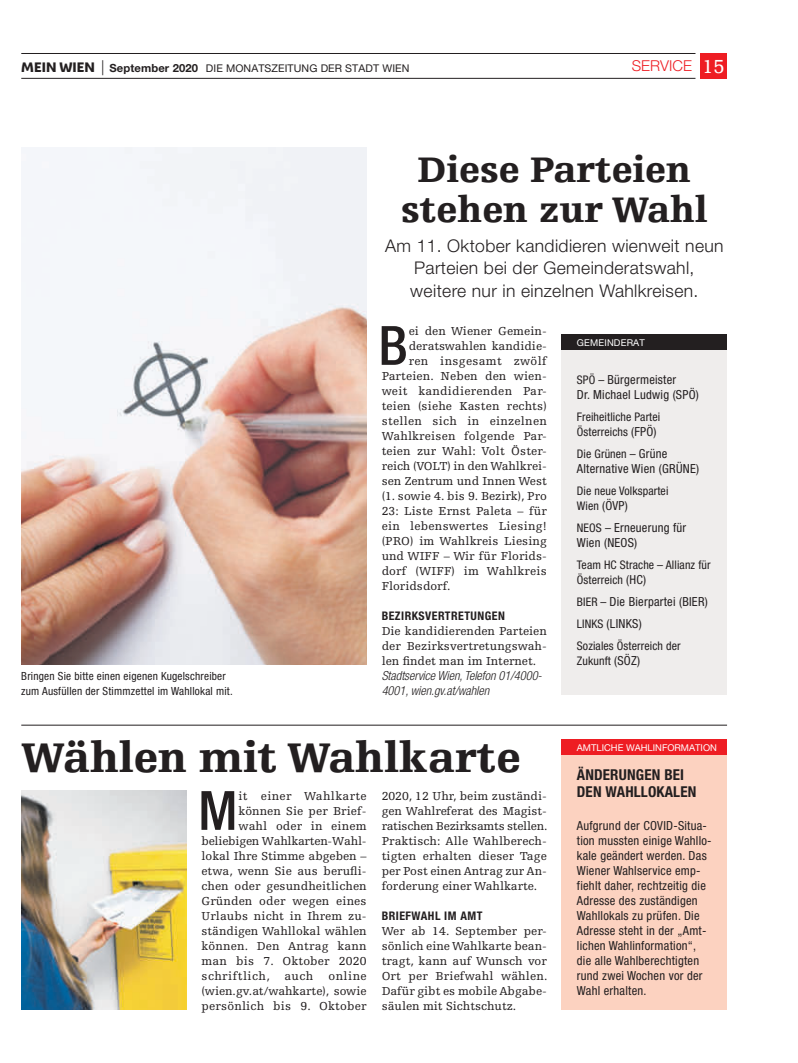
<style>
.page{position:relative;width:798px;height:1063px;background:#fff}
.page>*{position:absolute;margin:0;border:0;box-sizing:border-box;transform-origin:0 0}
.t1{font:500 condensed 54.25px "Helvetica Neue LT Pro";color:#231f20}
.t2{font:900 43.75px "Egyptienne FLT Std";color:#231f20}
.t3{font:900 37.5px/40px "Egyptienne FLT Std";color:#231f20;text-align:center}
.t4{font:300 17.5px/22.5px "Helvetica Neue LT Pro";letter-spacing:.02em;color:#231f20;text-align:center}
.t5{font:700 condensed 15px/17.5px "Helvetica Neue LT Pro";letter-spacing:.01em;color:#231f20}
.t6{font:300 15px "Helvetica Neue LT Pro";color:#ee1d23}
.t7{font:condensed 12.5px/15px "Helvetica Neue LT Pro";letter-spacing:.02em;color:#231f20}
.t8{font:italic 300 condensed 12.5px/15px "Helvetica Neue LT Pro";letter-spacing:-.005em;color:#231f20}
.t9{font:12.25px/15px "Egyptienne FLT Std";letter-spacing:.005em;color:#231f20;text-align:justify}
.t10{font:12.25px "Egyptienne FLT Std";letter-spacing:.025em;color:#231f20}
.t11{font:condensed 11.88px/15px "Helvetica Neue LT Pro";letter-spacing:.01em;color:#231f20}
.t12{font:700 condensed 11.88px "Helvetica Neue LT Pro";letter-spacing:.04em;color:#231f20}
.t13{font:condensed 11.25px/15px "Helvetica Neue LT Pro";letter-spacing:.02em;color:#231f20}
.t14{font:10.62px "Helvetica Neue LT Pro";letter-spacing:.01em;color:#231f20}
.t15{font:9.38px "Helvetica Neue LT Pro";color:#fff}
.t16{font:9.38px "Helvetica Neue LT Pro";letter-spacing:.02em;color:#fff}
.s1{font-family:"Wiener Melange";font-weight:800;font-size:12.75px}
.s2{font-weight:300;font-size:15px}
.s3{font-weight:700;font-size:11.25px}
.s4{font-family:"Egyptienne FLT Std";font-weight:400;font-size:20px;color:#fff}
.s5{font-size:11.88px}
.s6{font-size:12.5px}
</style>
<div class="page">
<div style="left:699px;top:53px;width:27px;height:26px;background:#ee1d23"></div>
<hr style="left:21px;top:53px;width:674px;height:1px;background:#231f20">
<hr style="left:21px;top:78px;width:674px;height:1px;background:#231f20">
<hr style="left:21px;top:725px;width:705px;height:1px;background:#231f20">
<div style="left:561px;top:755px;width:165px;height:255px;background:#fcd2c0"></div>
<div style="left:561px;top:740px;width:165px;height:15px;background:#ee1d23"></div>
<img style="left:21px;top:147px;width:345px;height:518px">
<img style="left:21px;top:790px;width:165px;height:220px">
<div style="left:561px;top:335px;width:165px;height:360px;background:#efedec"></div>
<div style="left:561px;top:335px;width:165px;height:15px;background:#231f20"></div>
<p class="t14" style="left:21px;top:64px;width:389px"><span class="s1">MEIN WIEN</span> <span class="s2">|</span> <span class="s3">September 2020</span> DIE MONATSZEITUNG DER STADT WIEN</p>
<p class="t6" style="left:631px;top:61px;width:94px">SERVICE <span class="s4">15</span></p>
<p class="t13" style="left:21px;top:669px;width:213px">Bringen Sie bitte einen eigenen Kugelschreiber zum Ausfüllen der Stimmzettel im Wahllokal mit.</p>
<h3 class="t3" style="left:401px;top:153px;width:308px">Diese Parteien stehen zur Wahl</h3>
<h3 class="t4" style="left:385px;top:236px;width:340px">Am 11. Oktober kandidieren wienweit neun<br>Parteien bei der Gemeinderatswahl, weitere nur in einzelnen Wahlkreisen.</h3>
<h1 class="t1" style="left:378px;top:326px;width:31px">B</h1>
<p class="t9" style="left:408px;top:324px;width:140px">ei den Wiener Gemein-</p>
<p class="t16" style="left:576px;top:339px;width:70px">GEMEINDERAT</p>
<p class="t9" style="left:408px;top:339px;width:140px">deratswahlen kandidie-</p>
<p class="t10" style="left:408px;top:356px;width:140px">ren insgesamt zwölf</p>
<p class="t9" style="left:381px;top:369px;width:167px">Parteien. Neben den wien-</p>
<p class="t10" style="left:381px;top:386px;width:167px">weit kandidierenden Par-</p>
<p class="t9" style="left:381px;top:399px;width:167px">teien (siehe Kasten rechts)</p>
<p class="t9" style="left:381px;top:414px;width:167px">stellen sich in einzelnen</p>
<p class="t9" style="left:381px;top:429px;width:167px">Wahlkreisen folgende Par-</p>
<p class="t9" style="left:381px;top:444px;width:167px">teien zur Wahl: Volt Öster-</p>
<p class="t9" style="left:381px;top:459px;width:167px">reich (VOLT) in den Wahlkrei-</p>
<p class="t9" style="left:381px;top:474px;width:167px">sen Zentrum und Innen West</p>
<p class="t9" style="left:381px;top:489px;width:167px">(1. sowie 4. bis 9. Bezirk), Pro</p>
<p class="t9" style="left:381px;top:504px;width:167px">23: Liste Ernst Paleta – für</p>
<p class="t9" style="left:381px;top:519px;width:167px">ein lebenswertes Liesing!</p>
<p class="t9" style="left:381px;top:534px;width:167px">(PRO) im Wahlkreis Liesing</p>
<p class="t9" style="left:381px;top:549px;width:167px">und WIFF – Wir für Florids-</p>
<p class="t9" style="left:381px;top:564px;width:167px">dorf (WIFF) im Wahlkreis</p>
<p class="t9" style="left:381px;top:579px;width:70px">Floridsdorf.</p>
<p class="t12" style="left:381px;top:611px;width:125px">BEZIRKSVERTRETUNGEN</p>
<p class="t9" style="left:381px;top:624px;width:167px">Die kandidierenden Parteien der Bezirksvertretungswah&shy;len findet man im Internet.</p>
<p class="t8" style="left:381px;top:669px;width:161px">Stadtservice Wien, Telefon 01/4000-<br>4001, wien.gv.at/wahlen</p>
<p class="t7" style="left:576px;top:373px;width:123px"><span class="s5">SPÖ –</span> Bürgermeister<br>Dr. Michael Ludwig (SPÖ)</p>
<p class="t11" style="left:576px;top:410px;width:85px">Freiheitliche Partei<br>Österreichs <span class="s6">(FPÖ)</span></p>
<p class="t11" style="left:576px;top:447px;width:92px">Die Grünen – <span class="s6">Grüne</span></p>
<p class="t7" style="left:576px;top:462px;width:124px">Alternative Wien (GRÜNE)</p>
<p class="t11" style="left:576px;top:484px;width:93px">Die neue Volkspartei</p>
<p class="t7" style="left:576px;top:495px;width:111px;line-height:22.1px"><span class="s5">Wien</span> (ÖVP)<br><span class="s5">NEOS –</span> Erneuerung für</p>
<p class="t7" style="left:576px;top:536px;width:62px">Wien (NEOS)</p>
<p class="t11" style="left:576px;top:558px;width:135px">Team HC Strache – Allianz für<br>Österreich <span class="s6">(HC)</span></p>
<p class="t7" style="left:576px;top:592px;width:132px;line-height:22.1px"><span class="s5">BIER –</span> Die Bierpartei (BIER)<br><span class="s5">LINKS</span> (LINKS)</p>
<p class="t11" style="left:576px;top:640px;width:105px">Soziales Österreich der<br>Zukunft <span class="s6">(SÖZ)</span></p>
<h2 class="t2" style="left:21px;top:740px;width:500px">Wählen mit Wahlkarte</h2>
<h1 class="t1" style="left:198px;top:791px;width:41px">M</h1>
<p class="t9" style="left:201px;top:789px;width:167px;text-align:right">it einer Wahlkarte können Sie per Brief-<br>wahl oder in einem beliebigen Wahlkarten-Wahl&shy;lokal Ihre Stimme abgeben – etwa, wenn Sie aus berufli&shy;chen oder gesundheitlichen<br>Gründen oder wegen eines<br>Urlaubs nicht in Ihrem zu&shy;ständigen Wahllokal wählen können. Den Antrag kann man bis 7. Oktober 2020 schriftlich, auch online (wien.gv.at/wahkarte), sowie persönlich bis 9. Oktober</p>
<p class="t9" style="left:381px;top:789px;width:167px">2020, 12 Uhr, beim zuständi&shy;gen Wahlreferat des Magist&shy;ratischen Bezirks amts stellen.<br>Praktisch: Alle Wahlberech&shy;tigten erhalten dieser Tage per Post einen Antrag zur An&shy;forderung einer Wahlkarte.</p>
<p class="t12" style="left:381px;top:911px;width:102px">BRIEFWAHL IM AMT</p>
<p class="t9" style="left:381px;top:924px;width:167px">Wer ab 14. September per&shy;sönlich eine Wahlkarte bean&shy;tragt, kann auf Wunsch vor Ort per Briefwahl wählen.<br>Dafür gibt es mobile Abgabe&shy;säulen mit Sichtschutz.</p>
<p class="t15" style="left:576px;top:744px;width:141px">AMTLICHE WAHLINFORMATION</p>
<p class="t5" style="left:576px;top:767px;width:121px">ÄNDERUNGEN BEI<br>DEN WAHLLOKALEN</p>
<p class="t7" style="left:576px;top:819px;width:136px">Aufgrund der COVID-Situa&shy;tion mussten einige Wahllo&shy;kale geändert werden. Das<br>Wiener Wahlservice emp&shy;fiehlt daher, rechtzeitig die<br>Adresse des zuständigen<br>Wahllokals zu prüfen. Die<br>Adresse steht in der „Amt&shy;lichen Wahlinformation“, die alle Wahlberechtigten rund zwei Wochen vor der<br>Wahl erhalten.</p>
</div>
